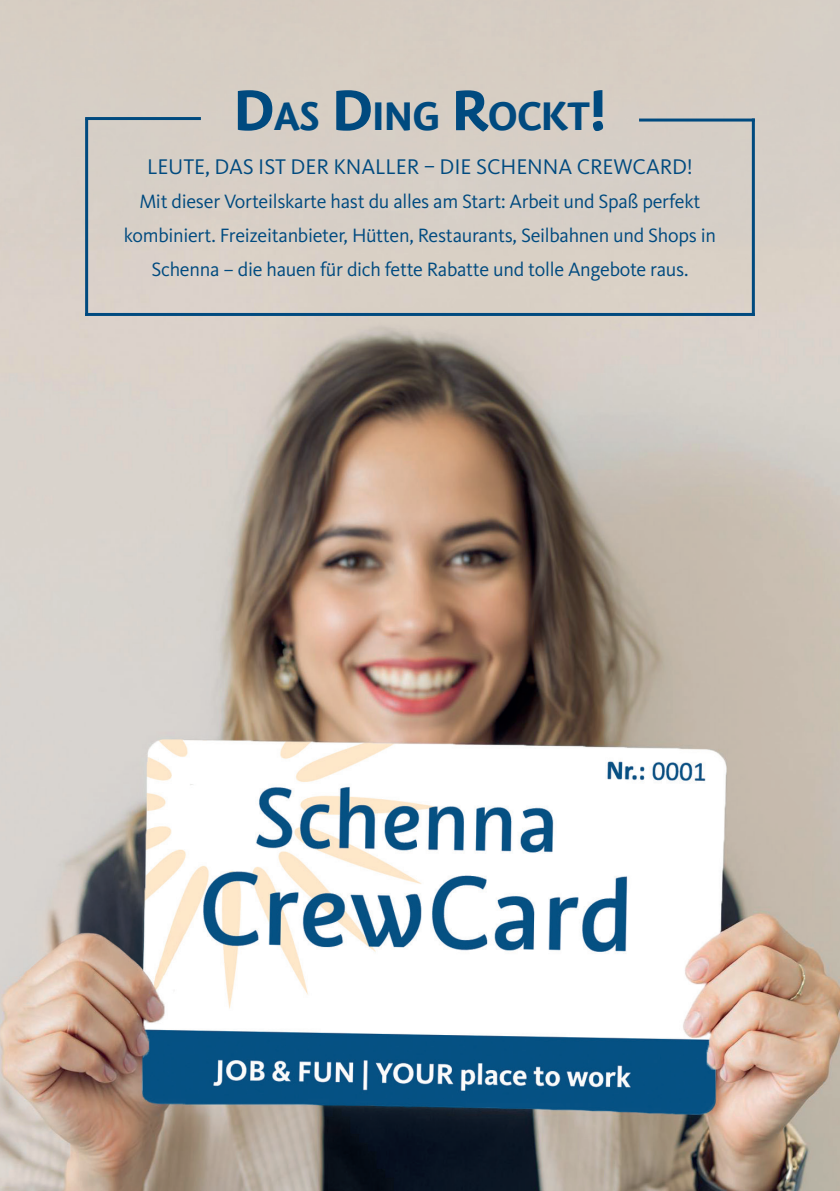
<style>
.page{position:relative;width:840px;height:1191px;background:#fff}
.page>*{position:absolute;margin:0;border:0;box-sizing:border-box;transform-origin:0 0}
.t1{font:700 42px "Suedtirol Next TT";letter-spacing:-.02em;color:#004a7f}
.t2{font:22px "Kievit OT";letter-spacing:-.005em;color:#004a7f}
.t3{font:20px/34px "Kievit OT";letter-spacing:-.015em;color:#004a7f;text-align:center}
.s1{font-size:60px}
</style>
<div class="page">
<img style="left:0;top:0;width:839px;height:1191px">
<hr style="left:85px;top:313px;width:669px;height:3px;background:#004a7f">
<hr style="left:85px;top:119px;width:3px;height:197px;background:#004a7f">
<hr style="left:751px;top:119px;width:3px;height:197px;background:#004a7f">
<hr style="left:85px;top:117px;width:116px;height:3px;background:#004a7f">
<hr style="left:638px;top:119px;width:116px;height:3px;background:#004a7f">
<p class="t1" style="left:233px;top:92px;width:374px"><span class="s1">D</span>AS <span class="s1">D</span>ING <span class="s1">R</span>OCKT<span class="s1">!</span></p>
<p class="t2" style="left:147px;top:155px;width:547px">LEUTE, DAS IST DER KNALLER – DIE SCHENNA CREWCARD!</p>
<p class="t3" style="left:124px;top:185px;width:593px">Mit dieser Vorteilskarte hast du alles am Start: Arbeit und Spaß perfekt kombiniert. Freizeitanbieter, Hütten, Restaurants, Seilbahnen und Shops in<br>Schenna – die hauen für dich fette Rabatte und tolle Angebote raus.</p>
</div>
